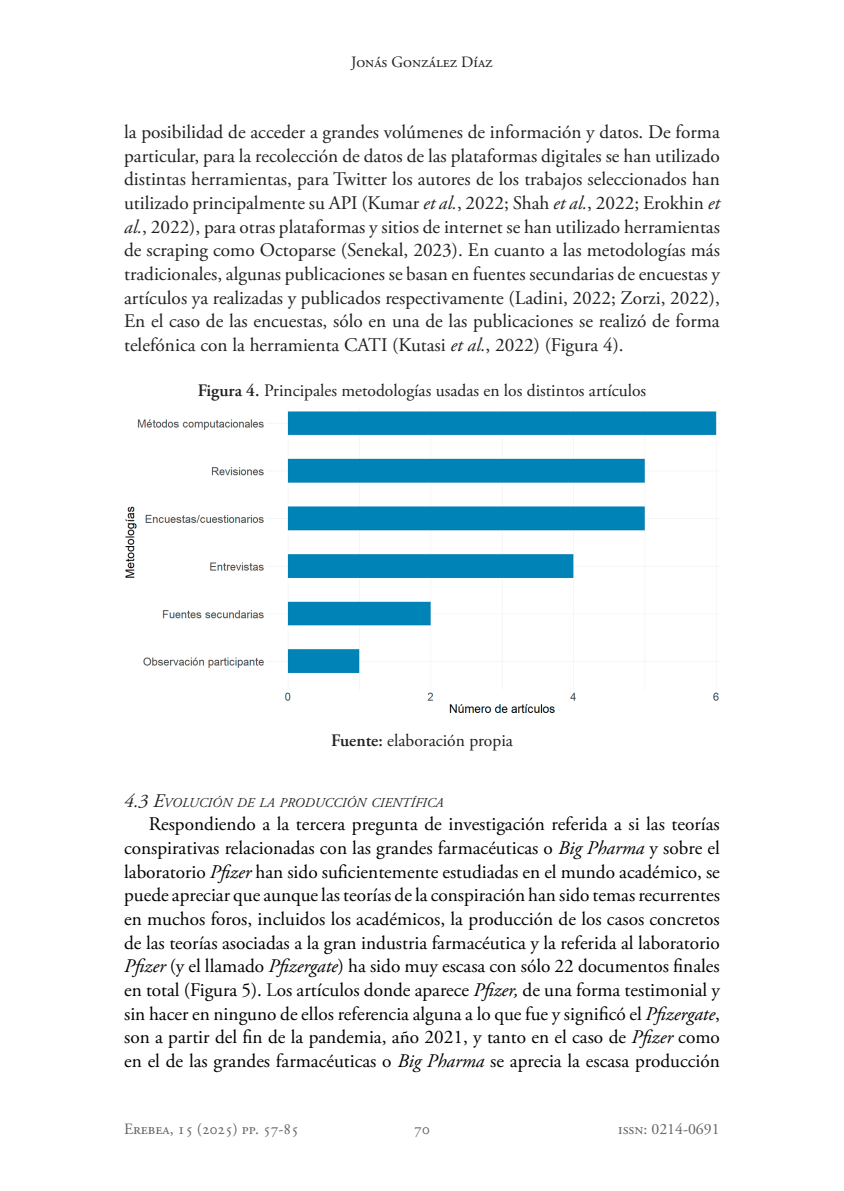
<style>
.page{position:relative;width:844px;height:1191px;background:#fff}
.page>*{position:absolute;margin:0;border:0;box-sizing:border-box;transform-origin:0 0}
.t1{font:19.25px/23.6px "Adobe Garamond Pro";color:#000;text-align:justify}
.t2{font:19.25px/23.6px "Adobe Garamond Pro";color:#231f20;text-align:justify}
.t3{font:17.5px "Adobe Garamond Pro";color:#231f20}
.t4{font:15.75px "Adobe Garamond Pro";color:#636366}
.t5{font:15.75px "Adobe Garamond Pro";color:#231f20}
.t6{font:italic 13.47px "Adobe Garamond Pro";color:#231f20}
.s1{font-style:italic}
.s2{font-weight:600}
.s3{font-size:19.25px}
.s4{color:#231f20}
</style>
<div class="page">
<img style="left:125px;top:411px;width:594px;height:302px">
<p class="t5" style="left:351px;top:53px;width:143px">Jonás González Díaz</p>
<p class="t2" style="left:124px;top:121px;width:597px">la posibilidad de acceder a grandes volúmenes de información y datos. De forma particular, para la recolección de datos de las plataformas digitales se han utilizado distintas herramientas, para Twitter los autores de los trabajos seleccionados han utilizado principalmente su API (Kumar <span class="s1">et al.</span>, 2022; Shah <span class="s1">et al.</span>, 2022; Erokhin <span class="s1">et al.</span>, 2022), para otras plataformas y sitios de internet se han utilizado herramientas de scraping como Octoparse (Senekal, 2023). En cuanto a las metodologías más tradicionales, algunas publicaciones se basan en fuentes secundarias de encuestas y artículos ya realizadas y publicados respectivamente (Ladini, 2022; Zorzi, 2022), En el caso de las encuestas, sólo en una de las publicaciones se realizó de forma telefónica con la herramienta CATI (Kutasi <span class="s1">et al.</span>, 2022) (Figura 4).</p>
<p class="t3" style="left:198px;top:380px;width:450px"><span class="s2">Figura 4.</span> Principales metodologías usadas en los distintos artículos</p>
<p class="t3" style="left:331px;top:729px;width:183px"><span class="s2">Fuente:</span> elaboración propia</p>
<p class="t6" style="left:124px;top:794px;width:321px"><span class="s3">4.3 E</span>VOLUCIÓN DE LA PRODUCCIÓN CIENTÍFICA</p>
<p class="t1" style="left:124px;top:813px;width:597px;text-indent:25px">Respondiendo a la tercera pregunta de investigación referida a si las teorías conspirativas relacionadas con las grandes farmacéuticas o <span class="s1">Big Pharma</span> y sobre el laboratorio <span class="s1">Pfizer</span> han sido suficientemente estudiadas en el mundo académico, se puede apreciar que aunque las teorías de la conspiración han sido temas recurrentes en muchos foros, incluidos los académicos, la producción de los casos concretos de las teorías asociadas a la gran industria farmacéutica y la referida al laboratorio <span class="s1">Pfizer</span> (y el llamado <span class="s1">Pfizergate</span>) ha sido muy escasa con sólo 22 documentos finales en total (Figura 5). <span class="s4">L</span>os artículos donde aparece <span class="s1">Pfizer,</span> de una forma testimonial y sin hacer en ninguno de ellos referencia alguna a lo que fue y significó el <span class="s1">Pfizergate</span>, son a partir del fin de la pandemia, año 2021, y tanto en el caso de <span class="s1">Pfizer</span> como en el de las grandes farmacéuticas o <span class="s1">Big Pharma</span> se aprecia la escasa producción</p>
<p class="t4" style="left:124px;top:1119px;width:176px">Erebea, 15 (2025) pp. 57-85</p>
<p class="t4" style="left:414px;top:1119px;width:17px">70</p>
<p class="t4" style="left:618px;top:1119px;width:103px">issn: 0214-0691</p>
</div>
